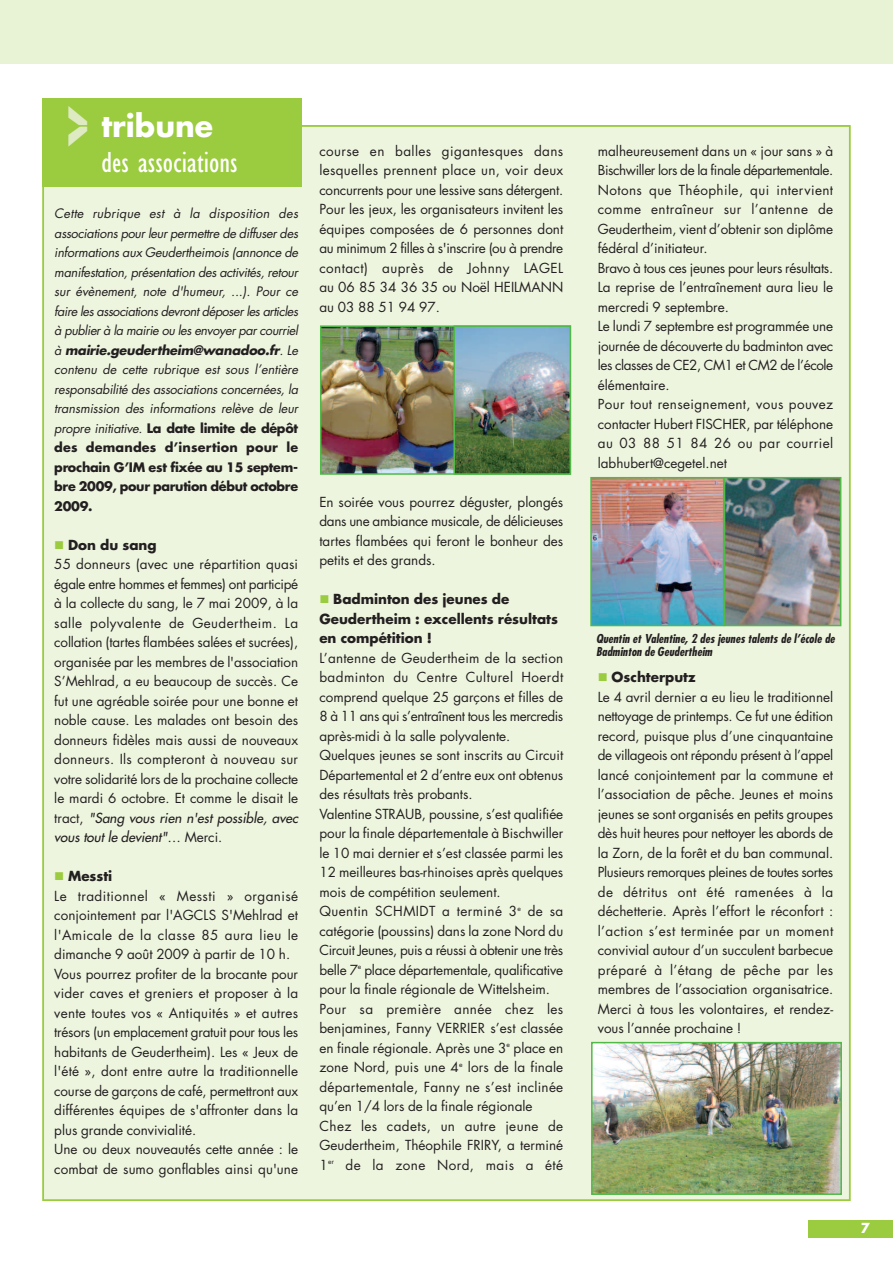
<style>
.page{position:relative;width:893px;height:1263px;background:#fff}
.page>*{position:absolute;margin:0;border:0;box-sizing:border-box;transform-origin:0 0}
.t1{font:800 90px "Dax";color:#deebc2;scale:.5 1}
.t2{font:condensed 30px "Gill Sans";color:#fff}
.t3{font:700 30px "Futura";color:#fff}
.t4{font:13.5px/19.5px "Futura";color:#231f20;text-align:justify}
.t5{font:700 13.5px/19.5px "Futura";color:#231f20}
.t6{font:700 13.5px "Futura";color:#fff}
.t7{font:italic 12.75px/19.5px "Futura";letter-spacing:-.01em;color:#231f20;text-align:justify}
.t8{font:italic 700 condensed 12px/13.5px "Futura";color:#231f20}
.s1{font-weight:700}
.s2{font-weight:700;font-style:normal}
.s3{font-style:italic}
</style>
<div class="page">
<div style="left:0;top:0;width:893px;height:64px;background:#e8f2d5"></div>
<div style="left:43px;top:125px;width:807px;height:1076px;background:#edf5df"></div>
<div style="left:43px;top:98px;width:259px;height:88px;background:#9bcb3e"></div>
<img style="left:323px;top:328px;width:130px;height:144px">
<div style="left:320px;top:325px;width:251px;height:150px;border:2px solid #51b948"></div>
<img style="left:456px;top:328px;width:112px;height:144px">
<div style="left:453px;top:325px;width:118px;height:150px;border:2px solid #51b948"></div>
<img style="left:593px;top:480px;width:128px;height:143px">
<div style="left:590px;top:477px;width:134px;height:149px;border:2px solid #51b948"></div>
<img style="left:727px;top:480px;width:111px;height:143px">
<div style="left:724px;top:477px;width:117px;height:149px;border:2px solid #51b948"></div>
<img style="left:594px;top:1045px;width:245px;height:147px">
<div style="left:591px;top:1042px;width:251px;height:153px;border:2px solid #51b948"></div>
<div style="left:808px;top:1220px;width:85px;height:17px;background:#9bcb3e"></div>
<h1 class="t1" style="left:65px;top:85px;width:54px">&gt;</h1>
<h2 class="t3" style="left:102px;top:112px;width:113px">tribune</h2>
<h2 class="t2" style="left:102px;top:150px;width:138px">des associations</h2>
<p class="t7" style="left:54px;top:205px;width:245px">Cette rubrique est à la disposition des associations pour leur permettre de diffuser des informations aux Geudertheimois (annonce de manifestation, présentation des activités, retour sur évènement, note d'humeur, ...). Pour ce faire les associations devront déposer les articles à publier à la mairie ou les envoyer par courriel à <span class="s1">mairie.geudertheim@wanadoo.fr</span>. Le contenu de cette rubrique est sous l’entière responsabilité des associations concernées, la transmission des informations relève de leur propre initiative. <span class="s2">La date limite de dépôt des demandes d’insertion pour le prochain G’IM est fixée au 15 septem&shy;bre 2009, pour parution début octobre 2009.</span></p>
<p class="t5" style="left:68px;top:536px;width:90px">Don du sang</p>
<p class="t4" style="left:54px;top:555px;width:245px">55 donneurs (avec une répartition quasi égale entre hommes et femmes) ont participé à la collecte du sang, le 7 mai 2009, à la salle polyvalente de Geudertheim. La collation (tartes flambées salées et sucrées), organisée par les membres de l'association S’Mehlrad, a eu beaucoup de succès. Ce fut une agréable soirée pour une bonne et noble cause. Les malades ont besoin des donneurs fidèles mais aussi de nouveaux donneurs. Ils compteront à nouveau sur votre solidarité lors de la prochaine collecte le mardi 6 octobre. Et comme le disait le tract, <span class="s3">"Sang vous rien n'est possible, avec vous tout le devient"</span>… Merci.</p>
<p class="t5" style="left:68px;top:867px;width:46px">Messti</p>
<p class="t4" style="left:54px;top:887px;width:245px;text-align:left">Le traditionnel « Messti » organisé conjointement par l'AGCLS S'Mehlrad et l'Amicale de la classe 85 aura lieu le dimanche 9 août 2009 à partir de 10 h.<br>Vous pourrez profiter de la brocante pour vider caves et greniers et proposer à la vente toutes vos « Antiquités » et autres trésors (un emplacement gratuit pour tous les habitants de Geudertheim). Les « Jeux de l'été », dont entre autre la traditionnelle course de garçons de café, permettront aux différentes équipes de s'affronter dans la plus grande convivialité.<br>Une ou deux nouveautés cette année : le combat de sumo gonflables ainsi qu'une</p>
<p class="t4" style="left:319px;top:142px;width:245px">course en balles gigantesques dans lesquelles prennent place un, voir deux concurrents pour une lessive sans détergent.<br>Pour les jeux, les organisateurs invitent les équipes composées de 6 personnes dont au minimum 2 filles à s'inscrire (ou à prendre contact) auprès de Johnny LAGEL au 06 85 34 36 35 ou Noël HEILMANN au 03 88 51 94 97.</p>
<p class="t4" style="left:319px;top:493px;width:245px">En soirée vous pourrez déguster, plongés dans une ambiance musicale, de délicieuses tartes flambées qui feront le bonheur des petits et des grands.</p>
<p class="t5" style="left:319px;top:590px;width:240px;text-indent:14px">Badminton des jeunes de<br>Geudertheim : excellents résultats en compétition !</p>
<p class="t4" style="left:319px;top:649px;width:245px;text-align:left">L’antenne de Geudertheim de la section badminton du Centre Culturel Hoerdt comprend quelque 25 garçons et filles de 8 à 11 ans qui s’entraînent tous les mercredis après-midi à la salle polyvalente.<br>Quelques jeunes se sont inscrits au Circuit Départemental et 2 d’entre eux ont obtenus des résultats très probants.<br>Valentine STRAUB, poussine, s’est qualifiée pour la finale départementale à Bischwiller le 10 mai dernier et s’est classée parmi les 12 meilleures bas-rhinoises après quelques mois de compétition seulement.<br>Quentin SCHMIDT a terminé 3<sup>e</sup> de sa catégorie (poussins) dans la zone Nord du Circuit Jeunes, puis a réussi à obtenir une très belle 7<sup>e</sup> place départementale, qualificative pour la finale régionale de Wittelsheim.<br>Pour sa première année chez les benjamines, Fanny VERRIER s’est classée en finale régionale. Après une 3<sup>e</sup> place en zone Nord, puis une 4<sup>e</sup> lors de la finale départementale, Fanny ne s’est inclinée qu’en 1/4 lors de la finale régionale Chez les cadets, un autre jeune de Geudertheim, Théophile FRIRY, a terminé 1<sup>er</sup> de la zone Nord, mais a été</p>
<p class="t4" style="left:598px;top:142px;width:237px;text-align:left">malheureusement dans un « jour sans » à Bischwiller lors de la finale départementale.<br>Notons que Théophile, qui intervient comme entraîneur sur l’antenne de Geudertheim, vient d’obtenir son diplôme fédéral d’initiateur.<br>Bravo à tous ces jeunes pour leurs résultats.<br>La reprise de l’entraînement aura lieu le mercredi 9 septembre.<br>Le lundi 7 septembre est programmée une journée de découverte du badminton avec les classes de CE2, CM1 et CM2 de l’école élémentaire.<br>Pour tout renseignement, vous pouvez contacter Hubert FISCHER, par téléphone au 03 88 51 84 26 ou par courriel labhubert@cegetel.net</p>
<p class="t8" style="left:596px;top:633px;width:240px">Quentin et Valentine, 2 des jeunes talents de l’école de<br>Badminton de Geudertheim</p>
<p class="t5" style="left:612px;top:668px;width:86px">Oschterputz</p>
<p class="t4" style="left:598px;top:688px;width:237px">Le 4 avril dernier a eu lieu le traditionnel nettoyage de printemps. Ce fut une édition record, puisque plus d’une cinquantaine de villageois ont répondu présent à l’appel lancé conjointement par la commune et l’association de pêche. Jeunes et moins jeunes se sont organisés en petits groupes dès huit heures pour nettoyer les abords de la Zorn, de la forêt et du ban communal.<br>Plusieurs remorques pleines de toutes sortes de détritus ont été ramenées à la déchetterie. Après l’effort le réconfort : l’action s’est terminée par un moment convivial autour d’un succulent barbecue préparé à l’étang de pêche par les membres de l’association organisatrice.<br>Merci à tous les volontaires, et rendez&shy;vous l’année prochaine !</p>
<p class="t6" style="left:861px;top:1221px;width:11px">7</p>
</div>
